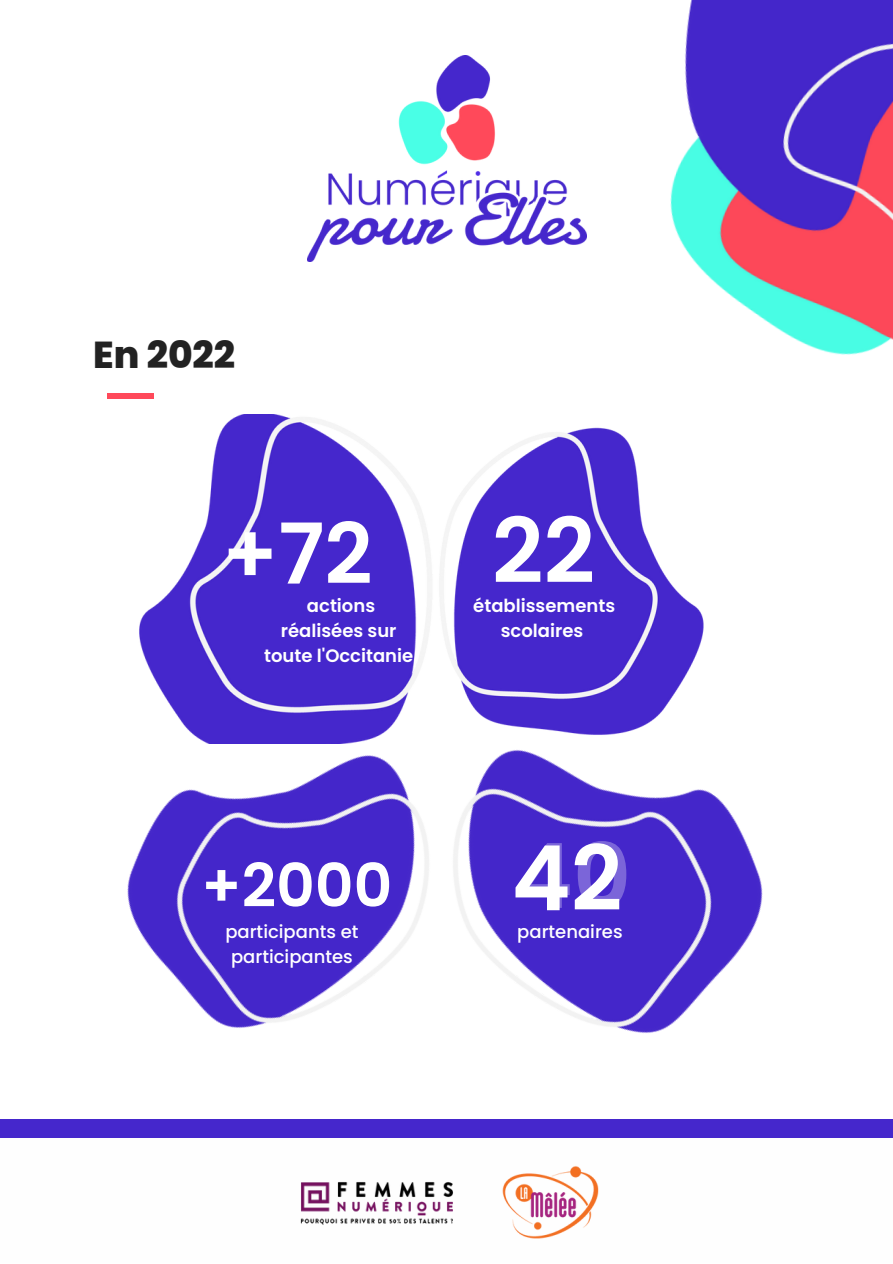
<style>
.page{position:relative;width:893px;height:1264px;background:#fff}
.page>*{position:absolute;margin:0;border:0;box-sizing:border-box;transform-origin:0 0}
.t1{font:600 89.85px "Poppins";color:#fff}
.t2{font:600 83.85px "Poppins";color:#fff}
.t3{font:600 60px "Poppins";color:#fff}
.t4{font:800 37.5px "Poppins";color:#222}
.t5{font:600 18px/24.8px "Poppins";color:#fff;text-align:center}
.t6{font:500 18px/24.8px "Poppins";color:#fff;text-align:center}
</style>
<div class="page">
<img style="left:569px;top:818px;width:194px;height:215px">
<img style="left:127px;top:743px;width:442px;height:285px">
<img style="left:139px;top:414px;width:283px;height:329px">
<img style="left:422px;top:427px;width:312px;height:391px">
<div style="left:108px;top:393px;width:46px;height:5px;background:#ff495a"></div>
<div style="left:0;top:1119px;width:892px;height:120px;background:#4527cc"></div>
<div style="left:0;top:1137px;width:892px;height:125px;background:#fefefe"></div>
<img style="left:300px;top:1182px;width:153px;height:43px">
<img style="left:502px;top:1166px;width:97px;height:73px">
<img style="left:670px;top:0;width:222px;height:355px">
<img style="left:307px;top:56px;width:279px;height:205px">
<p class="t4" style="left:93px;top:328px;width:143px">En 2022</p>
<p class="t2" style="left:222px;top:495px;width:152px">+72</p>
<p class="t5" style="left:264px;top:593px;width:151px">actions réalisées sur toute l'Occitanie</p>
<p class="t1" style="left:492px;top:488px;width:105px">22</p>
<p class="t5" style="left:473px;top:593px;width:143px">établissements scolaires</p>
<p class="t3" style="left:201px;top:843px;width:192px">+2000</p>
<p class="t6" style="left:225px;top:919px;width:135px">participants et participantes</p>
<h1 class="t1" style="left:573px;top:813px;width:60px">0</h1>
<p class="t1" style="left:511px;top:815px;width:113px">42</p>
<p class="t6" style="left:517px;top:919px;width:107px">partenaires</p>
</div>
